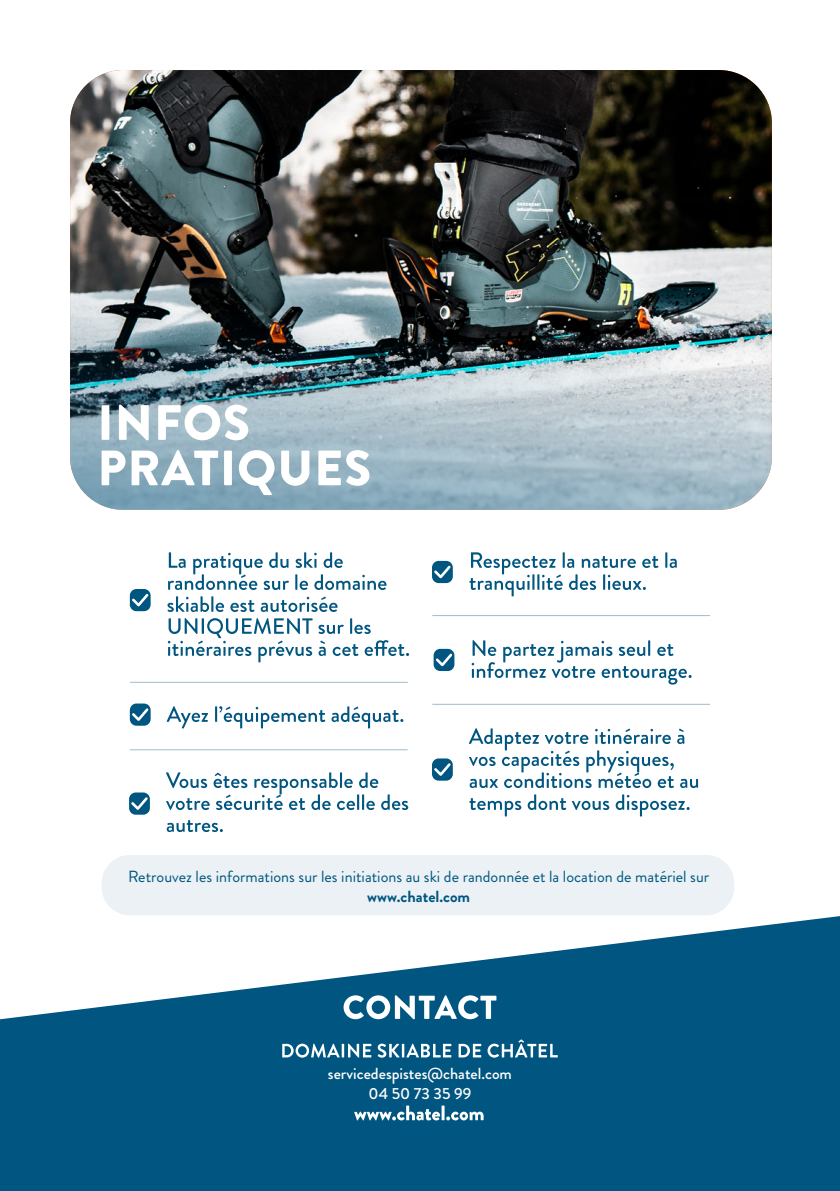
<style>
.page{position:relative;width:840px;height:1191px;background:#fff}
.page>*{position:absolute;margin:0;border:0;box-sizing:border-box;transform-origin:0 0}
.t1{font:16.2px "Brandon Grotesque";color:#005680}
.t2{font:700 16.2px "Brandon Grotesque";color:#005680}
.t3{font:500 16px/20px "Brandon Grotesque";color:#fff;text-align:center}
</style>
<div class="page">
<svg style="left:0;top:916px;width:839px;height:275px;fill:#005680"></svg>
<img style="left:70px;top:70px;width:701px;height:440px">
<img style="left:70px;top:154px;width:701px;height:356px;border-radius:53px">
<svg style="left:101px;top:450px;width:268px;height:45px"></svg>
<svg style="left:101px;top:405px;width:147px;height:35px"></svg>
<svg style="left:469px;top:794px;width:220px;height:22px"></svg>
<svg style="left:468px;top:728px;width:229px;height:60px"></svg>
<svg style="left:471px;top:640px;width:220px;height:44px"></svg>
<svg style="left:469px;top:552px;width:207px;height:44px"></svg>
<svg style="left:167px;top:820px;width:56px;height:12px"></svg>
<svg style="left:166px;top:772px;width:242px;height:38px"></svg>
<svg style="left:166px;top:706px;width:237px;height:22px"></svg>
<svg style="left:168px;top:618px;width:241px;height:44px"></svg>
<svg style="left:167px;top:596px;width:170px;height:16px"></svg>
<svg style="left:168px;top:552px;width:218px;height:38px"></svg>
<div style="left:130px;top:589px;width:20px;height:22px;background:#005680;border-radius:7px"></div>
<svg style="left:129px;top:591px;width:22px;height:18px"></svg>
<div style="left:130px;top:703px;width:20px;height:22px;background:#005680;border-radius:7px"></div>
<svg style="left:129px;top:706px;width:22px;height:17px"></svg>
<svg style="left:129px;top:792px;width:21px;height:22px"></svg>
<svg style="left:129px;top:795px;width:21px;height:17px"></svg>
<div style="left:432px;top:561px;width:20px;height:22px;background:#005680;border-radius:7px"></div>
<svg style="left:432px;top:563px;width:20px;height:18px"></svg>
<hr style="left:130px;top:682px;width:277px;height:1px;background:#005680">
<hr style="left:432px;top:615px;width:277px;height:1px;background:#005680">
<hr style="left:432px;top:704px;width:277px;height:1px;background:#005680">
<hr style="left:130px;top:749px;width:277px;height:1px;background:#005680">
<div style="left:432px;top:758px;width:20px;height:22px;background:#005680;border-radius:7px"></div>
<svg style="left:432px;top:761px;width:20px;height:17px"></svg>
<svg style="left:433px;top:649px;width:21px;height:22px"></svg>
<svg style="left:433px;top:651px;width:21px;height:18px"></svg>
<svg style="left:343px;top:995px;width:153px;height:24px"></svg>
<svg style="left:354px;top:1105px;width:129px;height:15px"></svg>
<svg style="left:282px;top:1039px;width:275px;height:18px"></svg>
<div style="left:101px;top:855px;width:633px;height:60px;background:#ebf1f5;border-radius:28px"></div>
<p class="t1" style="left:128px;top:865px;width:582px">Retrouvez les informations sur les initiations au ski de randonnée et la location de matériel sur</p>
<p class="t2" style="left:367px;top:884px;width:104px">www.chatel.com</p>
<p class="t3" style="left:328px;top:1063px;width:185px">servicedespistes@chatel.com<br>04 50 73 35 99</p>
</div>
